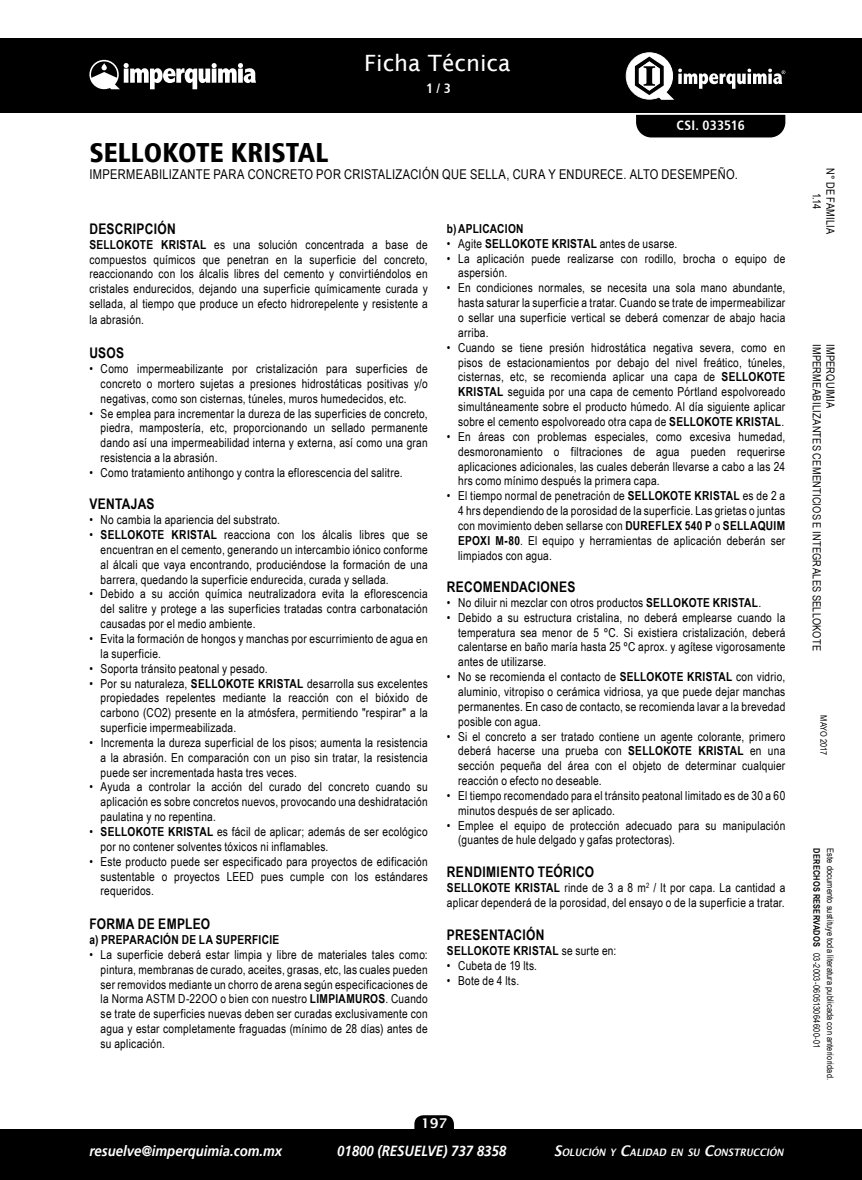
<style>
.page{position:relative;width:862px;height:1180px;background:#fff}
.page>*{position:absolute;margin:0;border:0;box-sizing:border-box;transform-origin:0 0}
.t1{font:900 condensed 27px "Frutiger 77";color:#000}
.t2{font:22.5px "Lucida Sans";color:#fff}
.t3{font:700 14.62px "Arial Narrow";letter-spacing:.025em;color:#000}
.t4{font:italic 700 14.62px "Frutiger 66";color:#fff;scale:.9 1}
.t5{font:13.5px "Arial Narrow";letter-spacing:.025em;color:#000}
.t6{font:700 condensed 13.5px "Frutiger 67";letter-spacing:.015em;color:#fff}
.t7{font:600 13.5px "Lucida Sans";color:#fff}
.t8{font:12.38px/14.8px "Arial Narrow";letter-spacing:.02em;color:#000;text-align:justify}
.t9{font:700 12.38px "Arial Narrow";letter-spacing:.025em;color:#000}
.t10{font:11.25px/13.5px "Arial Narrow";letter-spacing:.025em;color:#000;text-align:center}
.t11{font:italic 600 10.35px "Lucida Sans";color:#fff;scale:.9 1}
.t12{font:9px/13.5px "Arial Narrow";letter-spacing:.02em;color:#000}
.t13{font:700 9px "Arial Narrow";letter-spacing:.025em;color:#000}
.t14{font:9px "Arial Narrow";letter-spacing:-.005em;color:#000}
.s1{font-weight:700}
.s2{font-weight:400}
.s3{font-size:14.62px}
</style>
<div class="page">
<div style="left:0;top:38px;width:861px;height:75px;background:#000"></div>
<div style="left:0;top:1129px;width:861px;height:51px;background:#000"></div>
<div style="left:414px;top:1115px;width:39px;height:23px;background:#000;border-radius:9px"></div>
<svg style="left:625px;top:52px;width:159px;height:48px"></svg>
<svg style="left:89px;top:60px;width:167px;height:29px"></svg>
<div style="left:636px;top:115px;width:148px;height:22px;background:#000"></div>
<h2 class="t2" style="left:364px;top:51px;width:148px">Ficha Técnica</h2>
<p class="t6" style="left:426px;top:81px;width:26px">1 / 3</p>
<p class="t6" style="left:676px;top:117px;width:70px">CSI. 033516</p>
<h1 class="t1" style="left:89px;top:137px;width:240px">SELLOKOTE KRISTAL</h1>
<p class="t5" style="left:89px;top:164px;width:649px">IMPERMEABILIZANTE PARA CONCRETO POR CRISTALIZACIÓN QUE SELLA, CURA Y ENDURECE. ALTO DESEMPEÑO.</p>
<p class="t3" style="left:89px;top:218px;width:88px">DESCRIPCIÓN</p>
<p class="t8" style="left:89px;top:236px;width:340px"><span class="s1">SELLOKOTE KRISTAL</span> es una solución concentrada a base de compuestos químicos que penetran en la superficie del concreto, reaccionando con los álcalis libres del cemento y convirtiéndolos en cristales endurecidos, dejando una superficie químicamente curada y sellada, al tiempo que produce un efecto hidrorepelente y resistente a</p>
<p class="t8" style="left:89px;top:312px;width:56px">la abrasión.</p>
<p class="t3" style="left:89px;top:342px;width:36px">USOS</p>
<p class="t8" style="left:101px;top:361px;width:328px;text-indent:-11px">• Como impermeabilizante por cristalización para superficies de concreto o mortero sujetas a presiones hidrostáticas positivas y/o negativas, como son cisternas, túneles, muros humedecidos, etc.</p>
<p class="t8" style="left:101px;top:405px;width:328px;text-indent:-11px">• Se emplea para incrementar la dureza de las superficies de concreto, piedra, mampostería, etc, proporcionando un sellado permanente dando así una impermeabilidad interna y externa, así como una gran resistencia a la abrasión.</p>
<p class="t8" style="left:89px;top:465px;width:314px">• Como tratamiento antihongo y contra la eflorescencia del salitre.</p>
<p class="t3" style="left:89px;top:493px;width:67px">VENTAJAS</p>
<p class="t8" style="left:89px;top:512px;width:192px">• No cambia la apariencia del substrato.</p>
<p class="t8" style="left:101px;top:527px;width:328px;text-indent:-11px">• <span class="s1">SELLOKOTE KRISTAL</span> reacciona con los álcalis libres que se encuentran en el cemento, generando un intercambio iónico conforme al álcali que vaya encontrando, produciéndose la formación de una barrera, quedando la superficie endurecida, curada y sellada.</p>
<p class="t8" style="left:101px;top:586px;width:328px;text-indent:-11px">• Debido a su acción química neutralizadora evita la eflorescencia del salitre y protege a las superficies tratadas contra carbonatación causadas por el medio ambiente.</p>
<p class="t8" style="left:101px;top:631px;width:328px;text-indent:-11px">• Evita la formación de hongos y manchas por escurrimiento de agua en la superficie.</p>
<p class="t8" style="left:89px;top:660px;width:180px">• Soporta tránsito peatonal y pesado.</p>
<p class="t8" style="left:101px;top:675px;width:328px;text-indent:-11px">• Por su naturaleza, <span class="s1">SELLOKOTE KRISTAL</span> desarrolla sus excelentes propiedades repelentes mediante la reacción con el bióxido de carbono (CO2) presente en la atmósfera, permitiendo "respirar" a la superficie impermeabilizada.</p>
<p class="t8" style="left:101px;top:735px;width:328px;text-indent:-11px">• Incrementa la dureza superficial de los pisos; aumenta la resistencia a la abrasión. En comparación con un piso sin tratar, la resistencia puede ser incrementada hasta tres veces.</p>
<p class="t8" style="left:101px;top:779px;width:328px;text-indent:-11px">• Ayuda a controlar la acción del curado del concreto cuando su aplicación es sobre concretos nuevos, provocando una deshidratación paulatina y no repentina.</p>
<p class="t8" style="left:101px;top:824px;width:328px;text-indent:-11px">• <span class="s1">SELLOKOTE KRISTAL</span> es fácil de aplicar; además de ser ecológico por no contener solventes tóxicos ni inflamables.</p>
<p class="t8" style="left:101px;top:853px;width:328px;text-indent:-11px">• Este producto puede ser especificado para proyectos de edificación sustentable o proyectos LEED pues cumple con los estándares requeridos.</p>
<p class="t3" style="left:89px;top:913px;width:122px">FORMA DE EMPLEO</p>
<p class="t9" style="left:89px;top:930px;width:191px">a) PREPARACIÓN DE LA SUPERFICIE</p>
<p class="t8" style="left:101px;top:947px;width:328px;text-indent:-11px">• La superficie deberá estar limpia y libre de materiales tales como: pintura, membranas de curado, aceites, grasas, etc, las cuales pueden ser removidos mediante un chorro de arena según especificaciones de la Norma ASTM D-22OO o bien con nuestro <span class="s1">LIMPIAMUROS</span>. Cuando se trate de superficies nuevas deben ser curadas exclusivamente con agua y estar completamente fraguadas (mínimo de 28 días) antes de su aplicación.</p>
<p class="t9" style="left:446px;top:219px;width:78px">b)APLICACION</p>
<p class="t8" style="left:446px;top:235px;width:232px">• Agite <span class="s1">SELLOKOTE KRISTAL</span> antes de usarse.</p>
<p class="t8" style="left:458px;top:250px;width:328px;text-indent:-11px">• La aplicación puede realizarse con rodillo, brocha o equipo de aspersión.</p>
<p class="t8" style="left:458px;top:280px;width:328px;text-indent:-11px">• En condiciones normales, se necesita una sola mano abundante, hasta saturar la superficie a tratar. Cuando se trate de impermeabilizar o sellar una superficie vertical se deberá comenzar de abajo hacia arriba.</p>
<p class="t8" style="left:458px;top:339px;width:328px;text-indent:-11px">• Cuando se tiene presión hidrostática negativa severa, como en pisos de estacionamientos por debajo del nivel freático, túneles, cisternas, etc, se recomienda aplicar una capa de <span class="s1">SELLOKOTE KRISTAL</span> seguida por una capa de cemento Pórtland espolvoreado simultáneamente sobre el producto húmedo. Al día siguiente aplicar sobre el cemento espolvoreado otra capa de <span class="s1">SELLOKOTE KRISTAL</span>.</p>
<p class="t8" style="left:458px;top:429px;width:328px;text-indent:-11px">• En áreas con problemas especiales, como excesiva humedad, desmoronamiento o filtraciones de agua pueden requerirse aplicaciones adicionales, las cuales deberán llevarse a cabo a las 24 hrs como mínimo después la primera capa.</p>
<p class="t8" style="left:458px;top:488px;width:328px;text-indent:-11px">• El tiempo normal de penetración de <span class="s1">SELLOKOTE KRISTAL</span> es de 2 a 4 hrs dependiendo de la porosidad de la superficie. Las grietas o juntas con movimiento deben sellarse con <span class="s1">DUREFLEX 540 P</span> o <span class="s1">SELLAQUIM EPOXI M-80</span>. El equipo y herramientas de aplicación deberán ser limpiados con agua.</p>
<p class="t3" style="left:446px;top:576px;width:130px">RECOMENDACIONES</p>
<p class="t8" style="left:446px;top:595px;width:316px">• No diluir ni mezclar con otros productos <span class="s1">SELLOKOTE KRISTAL</span>.</p>
<p class="t8" style="left:458px;top:609px;width:328px;text-indent:-11px">• Debido a su estructura cristalina, no deberá emplearse cuando la temperatura sea menor de 5 ºC. Si existiera cristalización, deberá calentarse en baño maría hasta 25 ºC aprox. y agítese vigorosamente antes de utilizarse.</p>
<p class="t8" style="left:458px;top:669px;width:328px;text-indent:-11px">• No se recomienda el contacto de <span class="s1">SELLOKOTE KRISTAL</span> con vidrio, aluminio, vitropiso o cerámica vidriosa, ya que puede dejar manchas permanentes. En caso de contacto, se recomienda lavar a la brevedad posible con agua.</p>
<p class="t8" style="left:458px;top:728px;width:328px;text-indent:-11px">• Si el concreto a ser tratado contiene un agente colorante, primero deberá hacerse una prueba con <span class="s1">SELLOKOTE KRISTAL</span> en una sección pequeña del área con el objeto de determinar cualquier reacción o efecto no deseable.</p>
<p class="t8" style="left:458px;top:788px;width:328px;text-indent:-11px">• El tiempo recomendado para el tránsito peatonal limitado es de 30 a 60 minutos después de ser aplicado.</p>
<p class="t8" style="left:458px;top:817px;width:328px;text-indent:-11px">• Emplee el equipo de protección adecuado para su manipulación (guantes de hule delgado y gafas protectoras).</p>
<p class="t3" style="left:446px;top:861px;width:149px">RENDIMIENTO TEÓRICO</p>
<p class="t8" style="left:446px;top:879px;width:340px"><span class="s1">SELLOKOTE KRISTAL</span> rinde de 3 a 8 m<sup>2</sup> / lt por capa. La cantidad a aplicar dependerá de la porosidad, del ensayo o de la superficie a tratar.</p>
<p class="t3" style="left:446px;top:924px;width:99px">PRESENTACIÓN</p>
<p class="t9" style="left:446px;top:941px;width:171px">SELLOKOTE KRISTAL <span class="s2">se surte en:</span></p>
<p class="t8" style="left:446px;top:958px;width:92px">• Cubeta de 19 lts.</p>
<p class="t8" style="left:446px;top:973px;width:74px">• Bote de 4 lts.</p>
<p class="t7" style="left:421px;top:1115px;width:27px">197</p>
<p class="t4" style="left:89px;top:1142px;width:216px">resuelve@imperquimia.com.mx</p>
<p class="t4" style="left:337px;top:1142px;width:189px">01800 (RESUELVE) 737 8358</p>
<p class="t11" style="left:553px;top:1147px;width:257px"><span class="s3">S</span>OLUCIÓN Y <span class="s3">C</span>ALIDAD EN SU <span class="s3">C</span>ONSTRUCCIÓN</p>
<p class="t10" style="left:837px;top:168px;width:68px;rotate:90deg">N° DE FAMILIA<br>1.14</p>
<p class="t10" style="left:823px;top:344px;width:308px;rotate:90deg">IMPERMEABILIZANTES CEMENTICIOS E INTEGRALES SELLOKOTE</p>
<p class="t10" style="left:837px;top:344px;width:66px;rotate:90deg">IMPERQUIMIA</p>
<p class="t14" style="left:829px;top:715px;width:42px;rotate:90deg">MAYO 2017</p>
<p class="t13" style="left:823px;top:848px;width:100px;rotate:90deg">DERECHOS RESERVADOS</p>
<p class="t12" style="left:836px;top:953px;width:128px;text-indent:-105px;rotate:90deg">Este documento sustituye toda literatura publicada con anterioridad.<br>03-2003-060513064600-01</p>
</div>
